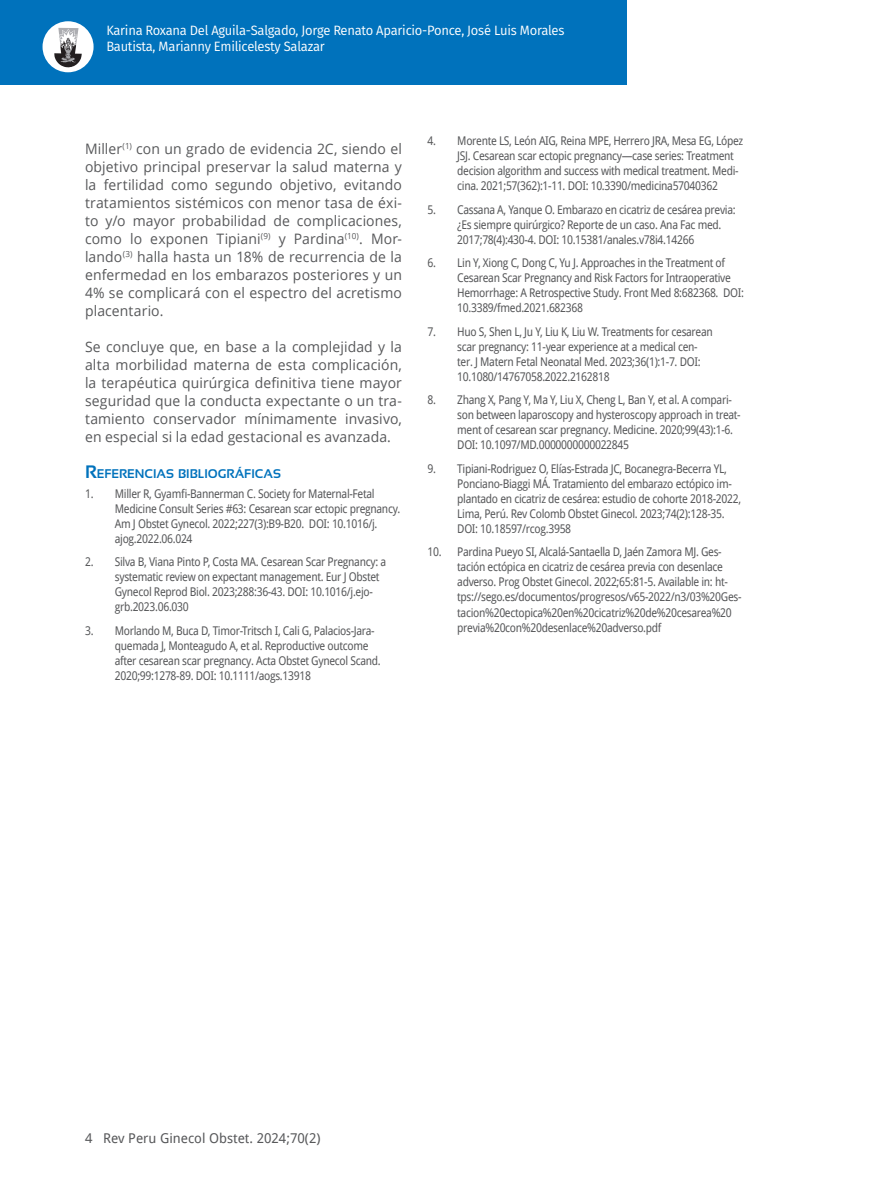
<style>
.page{position:relative;width:872px;height:1191px;background:#fff}
.page>*{position:absolute;margin:0;border:0;box-sizing:border-box;transform-origin:0 0}
.t1{font:14.4px/18px "Open Sans";letter-spacing:.01em;color:#57585a;text-align:justify}
.t2{font:13.5px/16.2px "Fira Sans";letter-spacing:-.02em;color:#fff;scale:.96 1}
.t3{font:13.5px "Droid Sans";color:#57585a}
.t4{font:700 12.6px "Sansation";color:#0072bc}
.t5{font:12px/15px "Droid Sans";letter-spacing:-.03em;color:#57585a;scale:.9 1}
.s1{font-size:18px}
</style>
<div class="page">
<div style="left:0;top:0;width:626px;height:85px;background:#0072bc"></div>
<div style="left:43px;top:21px;width:51px;height:51px;background:#fff;border-radius:50%"></div>
<svg style="left:54px;top:28px;width:28px;height:40px"></svg>
<p class="t2" style="left:106px;top:22px;width:479px">Karina Roxana Del Aguila-Salgado, Jorge Renato Aparicio-Ponce, José Luis Morales<br>Bautista, Marianny Emilicelesty Salazar</p>
<p class="t1" style="left:85px;top:139px;width:318px">Miller<sup>(1)</sup> con un grado de evidencia 2C, siendo el objetivo principal preservar la salud materna y la fertilidad como segundo objetivo, evitando tratamientos sistémicos con menor tasa de éxi&shy;to y/o mayor probabilidad de complicaciones, como lo exponen Tipiani<sup>(9)</sup> y Pardina<sup>(10)</sup>. Mor&shy;lando<sup>(3)</sup> halla hasta un 18% de recurrencia de la enfermedad en los embarazos posteriores y un 4% se complicará con el espectro del acretismo placentario.</p>
<p class="t1" style="left:85px;top:337px;width:318px">Se concluye que, en base a la complejidad y la alta morbilidad materna de esta complicación, la terapéutica quirúrgica definitiva tiene mayor seguridad que la conducta expectante o un tra&shy;tamiento conservador mínimamente invasivo, en especial si la edad gestacional es avanzada.</p>
<p class="t4" style="left:85px;top:467px;width:197px"><span class="s1">R</span>EFERENCIAS BIBLIOGRÁFICAS</p>
<p class="t5" style="left:115px;top:485px;width:319px;text-indent:-30px">1. Miller R, Gyamfi-Bannerman C. Society for Maternal-Fetal Medicine Consult Series #63: Cesarean scar ectopic pregnancy.<br>Am J Obstet Gynecol. 2022;227(3):B9-B20. DOI: 10.1016/j. ajog.2022.06.024</p>
<p class="t5" style="left:115px;top:554px;width:303px;text-indent:-30px">2. Silva B, Viana Pinto P, Costa MA. Cesarean Scar Pregnancy: a systematic review on expectant management. Eur J Obstet Gynecol Reprod Biol. 2023;288:36-43. DOI: 10.1016/j.ejo&shy;grb.2023.06.030</p>
<p class="t5" style="left:115px;top:622px;width:297px;text-indent:-30px">3. Morlando M, Buca D, Timor-Tritsch I, Cali G, Palacios-Jara&shy;quemada J, Monteagudo A, et al. Reproductive outcome after cesarean scar pregnancy. Acta Obstet Gynecol Scand.<br>2020;99:1278-89. DOI: 10.1111/aogs.13918</p>
<p class="t5" style="left:457px;top:133px;width:319px;text-indent:-30px">4. Morente LS, León AIG, Reina MPE, Herrero JRA, Mesa EG, López JSJ. Cesarean scar ectopic pregnancy—case series: Treatment decision algorithm and success with medical treatment. Medi&shy;cina. 2021;57(362):1-11. DOI: 10.3390/medicina57040362</p>
<p class="t5" style="left:457px;top:202px;width:311px;text-indent:-30px">5. Cassana A, Yanque O. Embarazo en cicatriz de cesárea previa: ¿Es siempre quirúrgico? Reporte de un caso. Ana Fac med.<br>2017;78(4):430-4. DOI: 10.15381/anales.v78i4.14266</p>
<p class="t5" style="left:457px;top:255px;width:320px;text-indent:-30px">6. Lin Y, Xiong C, Dong C, Yu J. Approaches in the Treatment of Cesarean Scar Pregnancy and Risk Factors for Intraoperative Hemorrhage: A Retrospective Study. Front Med 8:682368. DOI:<br>10.3389/fmed.2021.682368</p>
<p class="t5" style="left:457px;top:324px;width:285px;text-indent:-30px">7. Huo S, Shen L, Ju Y, Liu K, Liu W. Treatments for cesarean scar pregnancy: 11-year experience at a medical cen&shy;ter. J Matern Fetal Neonatal Med. 2023;36(1):1-7. DOI:<br>10.1080/14767058.2022.2162818</p>
<p class="t5" style="left:457px;top:392px;width:316px;text-indent:-30px">8. Zhang X, Pang Y, Ma Y, Liu X, Cheng L, Ban Y, et al. A compari&shy;son between laparoscopy and hysteroscopy approach in treat&shy;ment of cesarean scar pregnancy. Medicine. 2020;99(43):1-6.<br>DOI: 10.1097/MD.0000000000022845</p>
<p class="t5" style="left:457px;top:461px;width:317px;text-indent:-30px">9. Tipiani-Rodriguez O, Elías-Estrada JC, Bocanegra-Becerra YL, Ponciano-Biaggi MÁ. Tratamiento del embarazo ectópico im&shy;plantado en cicatriz de cesárea: estudio de cohorte 2018-2022, Lima, Perú. Rev Colomb Obstet Ginecol. 2023;74(2):128-35.<br>DOI: 10.18597/rcog.3958</p>
<p class="t5" style="left:457px;top:544px;width:317px;text-indent:-30px">10. Pardina Pueyo SI, Alcalá-Santaella D, Jaén Zamora MJ. Ges&shy;tación ectópica en cicatriz de cesárea previa con desenlace adverso. Prog Obstet Ginecol. 2022;65:81-5. Available in: ht&shy;tps://sego.es/documentos/progresos/v65-2022/n3/03%20Ges&shy;tacion%20ectopica%20en%20cicatriz%20de%20cesarea%20 previa%20con%20desenlace%20adverso.pdf</p>
<p class="t3" style="left:85px;top:1128px;width:237px">4 Rev Peru Ginecol Obstet. 2024;70(2)</p>
</div>
